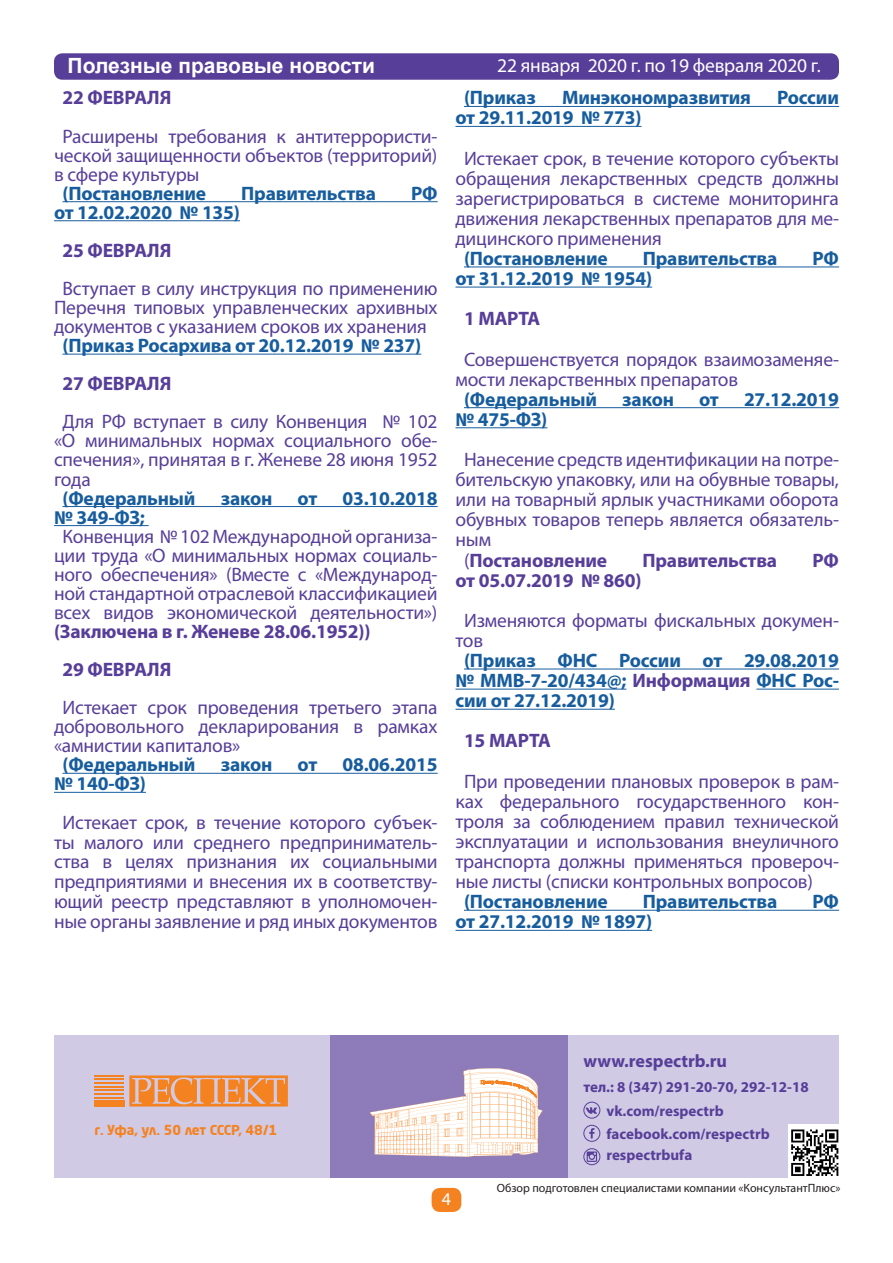
<style>
.page{position:relative;width:893px;height:1263px;background:#fff}
.page>*{position:absolute;margin:0;border:0;box-sizing:border-box;transform-origin:0 0}
.t1{font:700 21px "Arial";color:#fff}
.osnova{font:19.5px/20.1px "Myriad Pro";letter-spacing:-.01em;color:#573e99;text-align:justify}
.osnova-2{font:700 19.5px/20.1px "Myriad Pro";letter-spacing:-.01em;color:#175d9e;text-align:justify}
.osnova-3{font:700 19.5px "Myriad Pro";letter-spacing:-.01em;color:#573e99}
.osnova-4{font:19.5px "Myriad Pro";letter-spacing:-.01em;color:#fff}
.t2{font:700 18px "Myriad Pro";color:#573e99}
.t3{font:18px "Myriad Pro";color:#fff}
.t4{font:700 15px "Myriad Pro";color:#573e99}
.t5{font:700 13.5px "Neo Sans Pro";letter-spacing:-.035em;color:#f58220}
.podzagol{font:12px "Myriad Pro";color:#231f20}
.s1{font-weight:700}
.s2{font-weight:400}
.s3{color:#573e99}
</style>
<div class="page">
<div style="left:432px;top:1188px;width:29px;height:24px;background:#f58220;border-radius:9px"></div>
<div style="left:54px;top:1035px;width:785px;height:143px;background:#d0cae4"></div>
<div style="left:330px;top:1035px;width:238px;height:143px;background:#8d7cb9"></div>
<hr style="left:63px;top:201px;width:375px;height:1px;background:#175d9e">
<hr style="left:54px;top:220px;width:186px;height:1px;background:#175d9e">
<hr style="left:63px;top:354px;width:358px;height:1px;background:#175d9e">
<hr style="left:63px;top:506px;width:375px;height:1px;background:#175d9e">
<hr style="left:54px;top:525px;width:95px;height:1px;background:#175d9e">
<hr style="left:63px;top:773px;width:375px;height:1px;background:#175d9e">
<hr style="left:54px;top:792px;width:92px;height:1px;background:#175d9e">
<hr style="left:464px;top:106px;width:375px;height:1px;background:#175d9e">
<hr style="left:455px;top:126px;width:186px;height:1px;background:#175d9e">
<hr style="left:464px;top:266px;width:375px;height:1px;background:#175d9e">
<hr style="left:455px;top:287px;width:197px;height:1px;background:#175d9e">
<hr style="left:464px;top:407px;width:375px;height:1px;background:#175d9e">
<hr style="left:455px;top:427px;width:92px;height:1px;background:#175d9e">
<hr style="left:464px;top:668px;width:375px;height:1px;background:#175d9e">
<hr style="left:455px;top:689px;width:171px;height:1px;background:#175d9e">
<hr style="left:756px;top:689px;width:83px;height:1px;background:#175d9e">
<hr style="left:455px;top:709px;width:160px;height:1px;background:#175d9e">
<hr style="left:464px;top:910px;width:375px;height:1px;background:#175d9e">
<hr style="left:455px;top:930px;width:197px;height:1px;background:#175d9e">
<div style="left:54px;top:53px;width:785px;height:27px;background:#573e99;border-radius:9px"></div>
<svg style="left:369px;top:1068px;width:174px;height:89px"></svg>
<img style="left:788px;top:1125px;width:51px;height:53px">
<hr style="left:94px;top:1075px;width:30px;height:1px;background:#f58220">
<hr style="left:94px;top:1079px;width:30px;height:1px;background:#f58220">
<hr style="left:94px;top:1082px;width:30px;height:1px;background:#f58220">
<hr style="left:94px;top:1086px;width:30px;height:1px;background:#f58220">
<hr style="left:94px;top:1090px;width:30px;height:1px;background:#f58220">
<hr style="left:94px;top:1093px;width:30px;height:1px;background:#f58220">
<hr style="left:94px;top:1097px;width:30px;height:1px;background:#f58220">
<div style="left:94px;top:1100px;width:31px;height:7px;background:#f58220"></div>
<svg style="left:129px;top:1075px;width:159px;height:31px"></svg>
<svg style="left:583px;top:1101px;width:17px;height:18px"></svg>
<svg style="left:583px;top:1125px;width:17px;height:17px"></svg>
<svg style="left:583px;top:1148px;width:17px;height:17px"></svg>
<p class="t1" style="left:68px;top:52px;width:309px">Полезные правовые новости</p>
<p class="osnova-3" style="left:63px;top:85px;width:110px">22 ФЕВРАЛЯ</p>
<p class="osnova" style="left:54px;top:126px;width:385px;line-height:19px;text-indent:9px">Расширены требования к антитеррористи&shy;ческой защищенности объектов (территорий) в сфере культуры</p>
<p class="osnova-2" style="left:63px;top:182px;width:145px">(Постановление</p>
<p class="osnova-2" style="left:241px;top:182px;width:136px">Правительства</p>
<p class="osnova-2" style="left:411px;top:182px;width:28px">РФ</p>
<p class="osnova-2" style="left:54px;top:202px;width:188px">от 12.02.2020 № 135)</p>
<p class="osnova-3" style="left:63px;top:238px;width:110px">25 ФЕВРАЛЯ</p>
<p class="osnova" style="left:54px;top:279px;width:385px;line-height:19px;text-align:center">Вступает в силу инструкция по применению<br>Перечня типовых управленческих архивных документов с указанием сроков их хранения</p>
<p class="osnova-2" style="left:63px;top:335px;width:360px">(Приказ Росархива от 20.12.2019 № 237)</p>
<p class="osnova-3" style="left:63px;top:371px;width:110px">27 ФЕВРАЛЯ</p>
<p class="osnova" style="left:54px;top:412px;width:385px;line-height:19px;text-indent:9px">Для РФ вступает в силу Конвенция № 102 «О минимальных нормах социального обе&shy;спечения», принятая в г. Женеве 28 июня 1952 года</p>
<p class="osnova-2" style="left:63px;top:487px;width:135px">(Федеральный</p>
<p class="osnova-2" style="left:221px;top:487px;width:53px">закон</p>
<p class="osnova-2" style="left:298px;top:487px;width:21px">от</p>
<p class="osnova-2" style="left:342px;top:487px;width:96px">03.10.2018</p>
<p class="osnova-2" style="left:54px;top:506px;width:92px">№ 349-ФЗ;</p>
<p class="osnova" style="left:54px;top:526px;width:385px;line-height:19px;text-indent:9px">Конвенция № 102 Международной организа&shy;ции труда «О минимальных нормах социаль&shy;ного обеспечения» (Вместе с «Международ&shy;ной стандартной отраслевой классификацией всех видов экономической деятельности») <span class="s1">(Заключена в г. Женеве 28.06.1952))</span></p>
<p class="osnova-3" style="left:63px;top:657px;width:110px">29 ФЕВРАЛЯ</p>
<p class="osnova" style="left:54px;top:698px;width:385px;line-height:19px;text-indent:9px">Истекает срок проведения третьего этапа добровольного декларирования в рамках «амнистии капиталов»</p>
<p class="osnova-2" style="left:63px;top:754px;width:135px">(Федеральный</p>
<p class="osnova-2" style="left:221px;top:754px;width:53px">закон</p>
<p class="osnova-2" style="left:298px;top:754px;width:21px">от</p>
<p class="osnova-2" style="left:342px;top:754px;width:96px">08.06.2015</p>
<p class="osnova-2" style="left:54px;top:773px;width:93px">№ 140-ФЗ)</p>
<p class="osnova" style="left:54px;top:813px;width:385px;line-height:19.6px;text-align:center">Истекает срок, в течение которого субъек&shy;ты малого или среднего предприниматель&shy;ства в целях признания их социальными предприятиями и внесения их в соответству&shy;ющий реестр представляют в уполномочен&shy;ные органы заявление и ряд иных документов</p>
<p class="osnova-4" style="left:497px;top:54px;width:325px">22 января 2020 г. по 19 февраля 2020 г.</p>
<p class="osnova-2" style="left:464px;top:87px;width:73px">(Приказ</p>
<p class="osnova-2" style="left:562px;top:87px;width:190px">Минэкономразвития</p>
<p class="osnova-2" style="left:777px;top:87px;width:63px">России</p>
<p class="osnova-2" style="left:455px;top:107px;width:188px">от 29.11.2019 № 773)</p>
<p class="osnova" style="left:455px;top:148px;width:385px;text-indent:9px">Истекает срок, в течение которого субъекты обращения лекарственных средств должны зарегистрироваться в системе мониторинга движения лекарственных препаратов для ме&shy;дицинского применения</p>
<p class="osnova-2" style="left:464px;top:248px;width:145px">(Постановление</p>
<p class="osnova-2" style="left:643px;top:248px;width:136px">Правительства</p>
<p class="osnova-2" style="left:812px;top:248px;width:28px">РФ</p>
<p class="osnova-2" style="left:455px;top:268px;width:198px">от 31.12.2019 № 1954)</p>
<p class="osnova-3" style="left:464px;top:306px;width:78px">1 МАРТА</p>
<p class="osnova" style="left:455px;top:349px;width:385px;text-indent:9px">Совершенствуется порядок взаимозаменяе&shy;мости лекарственных препаратов</p>
<p class="osnova-2" style="left:464px;top:388px;width:135px">(Федеральный</p>
<p class="osnova-2" style="left:622px;top:388px;width:53px">закон</p>
<p class="osnova-2" style="left:699px;top:388px;width:21px">от</p>
<p class="osnova-2" style="left:744px;top:388px;width:96px">27.12.2019</p>
<p class="osnova-2" style="left:455px;top:409px;width:93px">№ 475-ФЗ)</p>
<p class="osnova" style="left:455px;top:449px;width:385px;text-indent:9px">Нанесение средств идентификации на потре&shy;бительскую упаковку, или на обувные товары, или на товарный ярлык участниками оборота обувных товаров теперь является обязатель&shy;ным</p>
<p class="osnova-3" style="left:464px;top:547px;width:145px"><span class="s2">(</span>Постановление</p>
<p class="osnova-3" style="left:642px;top:547px;width:136px">Правительства</p>
<p class="osnova-3" style="left:812px;top:547px;width:28px">РФ</p>
<p class="osnova-3" style="left:455px;top:567px;width:188px">от 05.07.2019 № 860)</p>
<p class="osnova" style="left:455px;top:610px;width:385px;text-indent:9px">Изменяются форматы фискальных докумен&shy;тов</p>
<p class="osnova-2" style="left:455px;top:650px;width:385px;text-indent:9px">(Приказ ФНС России от 29.08.2019 № ММВ-7-20/434@; <span class="s3">Информация</span> ФНС Рос&shy;сии от 27.12.2019)</p>
<p class="osnova-3" style="left:464px;top:728px;width:89px">15 МАРТА</p>
<p class="osnova" style="left:455px;top:771px;width:385px;text-indent:9px">При проведении плановых проверок в рам&shy;ках федерального государственного кон&shy;троля за соблюдением правил технической эксплуатации и использования внеуличного транспорта должны применяться провероч&shy;ные листы (списки контрольных вопросов)</p>
<p class="osnova-2" style="left:464px;top:891px;width:145px">(Постановление</p>
<p class="osnova-2" style="left:643px;top:891px;width:136px">Правительства</p>
<p class="osnova-2" style="left:812px;top:891px;width:28px">РФ</p>
<p class="osnova-2" style="left:455px;top:911px;width:198px">от 27.12.2019 № 1897)</p>
<p class="t5" style="left:94px;top:1121px;width:184px">г. Уфа, ул. 50 лет СССР, 48/1</p>
<p class="t2" style="left:583px;top:1049px;width:145px">www.respectrb.ru</p>
<p class="t4" style="left:583px;top:1077px;width:227px">тел.: 8 (347) 291-20-70, 292-12-18</p>
<p class="t4" style="left:606px;top:1101px;width:119px">vk.com/respectrb</p>
<p class="t4" style="left:606px;top:1145px;width:87px">respectrbufa</p>
<p class="t4" style="left:606px;top:1124px;width:165px">facebook.com/respectrb</p>
<p class="t3" style="left:442px;top:1188px;width:11px">4</p>
<p class="podzagol" style="left:497px;top:1181px;width:345px">Обзор подготовлен специалистами компании «КонсультантПлюс»</p>
</div>
